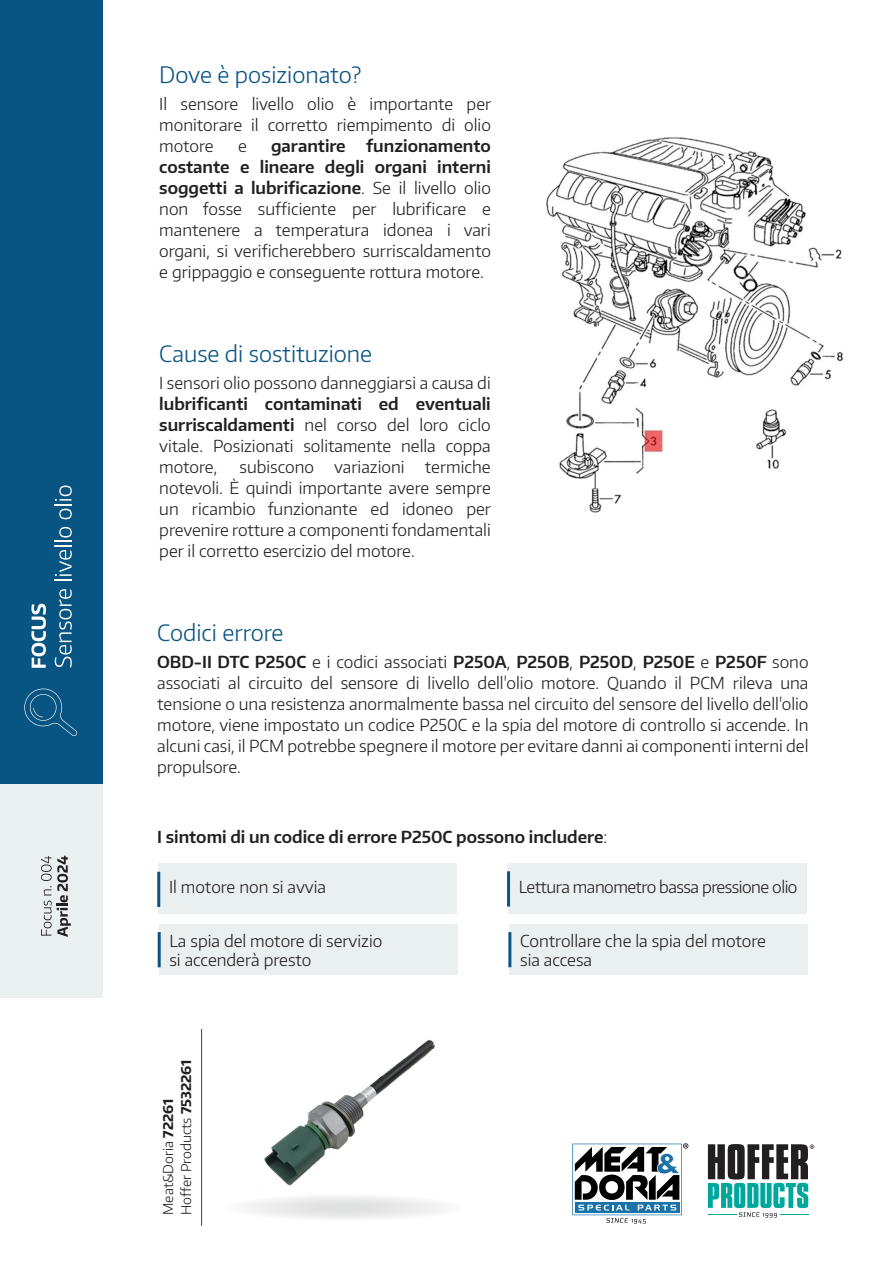
<style>
.page{position:relative;width:893px;height:1263px;background:#fff}
.page>*{position:absolute;margin:0;border:0;box-sizing:border-box;transform-origin:0 0}
.t1{font:300 22.5px "Encode Sans";color:#085483}
.t2{font:300 16.5px/21px "Encode Sans";color:#231f20;text-align:justify}
.t3{font:600 16.5px "Encode Sans";color:#231f20}
.t4{font:300 16.5px "Encode Sans";letter-spacing:-.03em;color:#231f20}
.t5{font:300 13.5px/18.1px "Encode Sans";color:#231f20}
.s1{font-weight:600}
.s2{font-weight:300}
.s3{font-weight:700}
</style>
<div class="page">
<img style="left:546px;top:137px;width:297px;height:376px">
<div style="left:159px;top:863px;width:298px;height:51px;background:#eaeff0"></div>
<hr style="left:157px;top:872px;width:3px;height:35px;background:#085483">
<div style="left:508px;top:863px;width:299px;height:51px;background:#eaeff0"></div>
<hr style="left:507px;top:871px;width:3px;height:35px;background:#085483">
<div style="left:159px;top:924px;width:298px;height:51px;background:#eaeff0"></div>
<hr style="left:158px;top:932px;width:3px;height:35px;background:#085483">
<div style="left:510px;top:924px;width:298px;height:51px;background:#eaeff0"></div>
<hr style="left:508px;top:932px;width:3px;height:35px;background:#085483">
<img style="left:264px;top:1039px;width:171px;height:147px">
<div style="left:227px;top:1194px;width:236px;height:27px;background:#f6f6f6;border-radius:50%"></div>
<div style="left:256px;top:1197px;width:178px;height:21px;background:#f0f0f0;border-radius:50%"></div>
<div style="left:266px;top:1199px;width:158px;height:18px;background:#ebecec;border-radius:50%"></div>
<div style="left:284px;top:1200px;width:123px;height:15px;background:#e8e8e9;border-radius:50%"></div>
<div style="left:294px;top:1202px;width:102px;height:12px;background:#e4e5e5;border-radius:50%"></div>
<div style="left:312px;top:1203px;width:67px;height:9px;background:#e0e1e1;border-radius:50%"></div>
<svg style="left:572px;top:1143px;width:116px;height:80px"></svg>
<svg style="left:708px;top:1144px;width:106px;height:73px"></svg>
<div style="left:0;top:0;width:103px;height:784px;background:#085483"></div>
<div style="left:0;top:784px;width:103px;height:213px;background:#eaeff0"></div>
<svg style="left:41px;top:856px;width:30px;height:81px"></svg>
<svg style="left:24px;top:688px;width:54px;height:48px"></svg>
<svg style="left:31px;top:604px;width:15px;height:64px"></svg>
<svg style="left:55px;top:589px;width:17px;height:78px"></svg>
<svg style="left:54px;top:527px;width:18px;height:54px"></svg>
<svg style="left:54px;top:485px;width:18px;height:34px"></svg>
<hr style="left:201px;top:1029px;width:1px;height:197px;background:#085483">
<h1 class="t1" style="left:159px;top:60px;width:204px">Dove è posizionato?</h1>
<p class="t2" style="left:159px;top:93px;width:334px">Il sensore livello olio è importante per monitorare il corretto riempimento di olio motore</p>
<p class="t2" style="left:159px;top:135px;width:333px;text-indent:112px"><span class="s1">garantire funzionamento costante e lineare degli organi interni soggetti a lubrificazione</span>. Se il livello olio non fosse sufficiente per lubrificare e mantenere a temperatura idonea i vari organi, si verificherebbero surriscaldamento e grippaggio e conseguente rottura motore.</p>
<p class="t2" style="left:238px;top:135px;width:10px">e</p>
<h1 class="t1" style="left:159px;top:339px;width:214px">Cause di sostituzione</h1>
<p class="t2" style="left:159px;top:372px;width:333px">I sensori olio possono danneggiarsi a causa di</p>
<p class="t2" style="left:159px;top:393px;width:333px"><span class="s1">lubrificanti contaminati ed eventuali surriscaldamenti</span> nel corso del loro ciclo vitale. Posizionati solitamente nella coppa motore,</p>
<p class="t2" style="left:159px;top:456px;width:333px;text-indent:80px">subiscono variazioni termiche notevoli. È quindi importante avere sempre un ricambio funzionante ed idoneo per prevenire rotture a componenti fondamentali per il corretto esercizio del motore.</p>
<h1 class="t1" style="left:157px;top:618px;width:128px">Codici errore</h1>
<p class="t2" style="left:157px;top:651px;width:653px"><span class="s1">OBD-II DTC P250C</span> e i codici associati <span class="s1">P250A</span>, <span class="s1">P250B</span>, <span class="s1">P250D</span>, <span class="s1">P250E</span> e <span class="s1">P250F</span> sono associati al circuito del sensore di livello dell'olio motore. Quando il PCM rileva una tensione o una resistenza anormalmente bassa nel circuito del sensore del livello dell'olio motore, viene impostato un codice P250C e la spia del motore di controllo si accende. In alcuni casi, il PCM potrebbe spegnere il motore per evitare danni ai componenti interni del propulsore.</p>
<p class="t3" style="left:157px;top:826px;width:452px">I sintomi di un codice di errore P250C possono includere<span class="s2">:</span></p>
<p class="t2" style="left:169px;top:876px;width:159px">Il motore non si avvia</p>
<p class="t4" style="left:519px;top:876px;width:280px">Lettura manometro bassa pressione olio</p>
<p class="t2" style="left:169px;top:930px;width:215px;line-height:19.5px">La spia del motore di servizio si accenderà presto</p>
<p class="t2" style="left:520px;top:930px;width:247px;line-height:19.5px">Controllare che la spia del motore sia accesa</p>
<p class="t5" style="left:159px;top:1215px;width:157px;rotate:-90deg">Meat&amp;Doria <span class="s3">72261<br></span>Hoffer Products <span class="s3">7532261</span></p>
</div>
